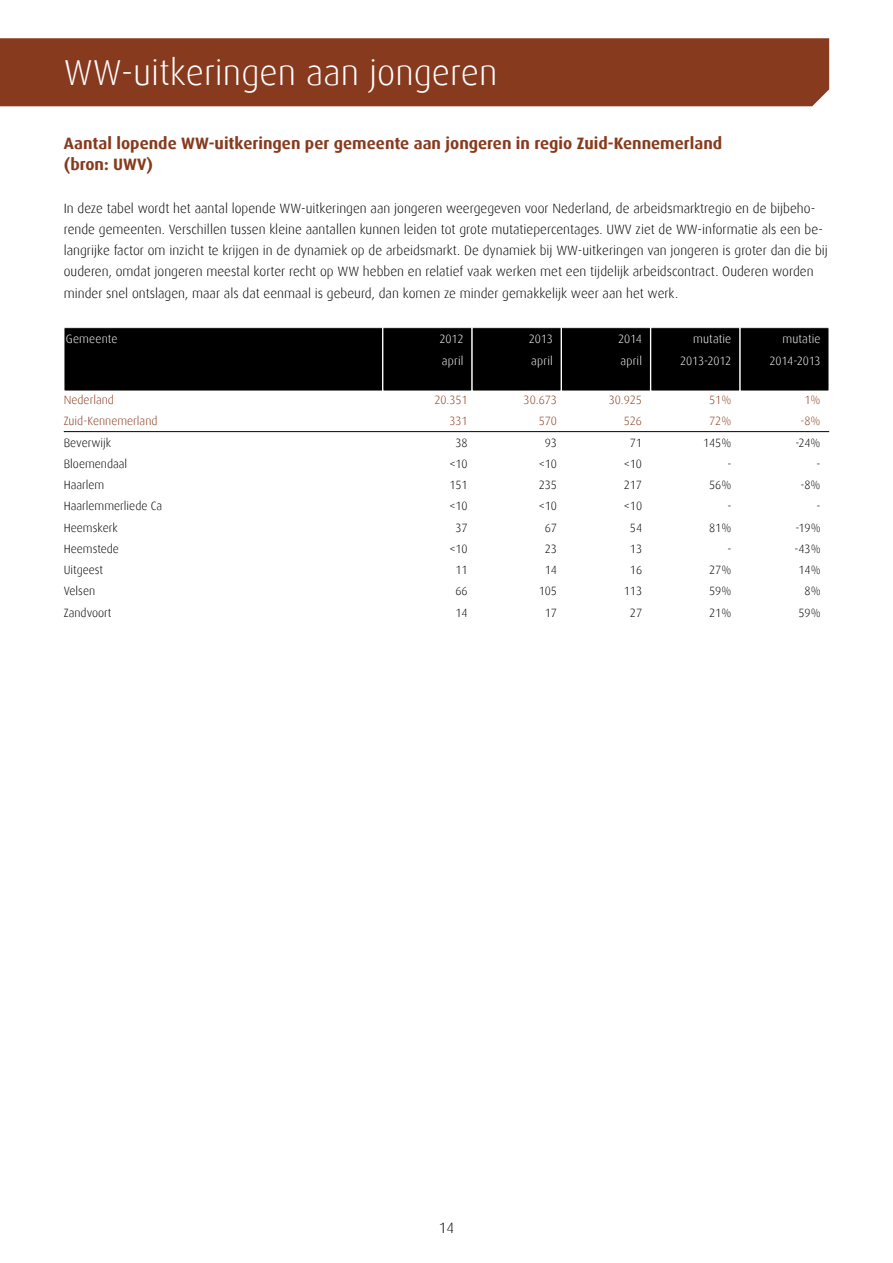
<style>
.page{position:relative;width:893px;height:1263px;background:#fff}
.page>*{position:absolute;margin:0;border:0;box-sizing:border-box;transform-origin:0 0}
.t1{font:300 36px "Dax";color:#fff}
.t2{font:700 16.5px/21.3px "Dax";color:#873a1d}
.t3{font:300 15px "Dax";color:#000}
.t4{font:300 13.5px/21.3px "Dax";color:#000}
.t5{font:300 12px "Dax";color:#000}
.t6{font:300 12px "Dax";color:#873a1d}
.t7{font:300 12px "Dax";letter-spacing:.01em;color:#fff}
.t8{font:300 12px "Dax";letter-spacing:-.01em;color:#fff}
</style>
<div class="page">
<div style="left:0;top:38px;width:829px;height:68px;background:#873a1d"></div>
<div style="left:64px;top:328px;width:318px;height:63px;background:#000"></div>
<div style="left:64px;top:327px;width:319px;height:64px;border:1px solid #fff"></div>
<div style="left:383px;top:328px;width:89px;height:63px;background:#000"></div>
<div style="left:383px;top:327px;width:89px;height:64px;border:1px solid #fff"></div>
<div style="left:740px;top:328px;width:89px;height:63px;background:#000"></div>
<div style="left:740px;top:327px;width:89px;height:64px;border:1px solid #fff"></div>
<div style="left:651px;top:328px;width:89px;height:63px;background:#000"></div>
<div style="left:651px;top:327px;width:89px;height:64px;border:1px solid #fff"></div>
<div style="left:561px;top:328px;width:89px;height:63px;background:#000"></div>
<div style="left:561px;top:327px;width:90px;height:64px;border:1px solid #fff"></div>
<div style="left:472px;top:328px;width:89px;height:63px;background:#000"></div>
<div style="left:472px;top:327px;width:89px;height:64px;border:1px solid #fff"></div>
<hr style="left:64px;top:431px;width:765px;height:1px;background:#000">
<h1 class="t1" style="left:64px;top:53px;width:435px">WW-uitkeringen aan jongeren</h1>
<p class="t2" style="left:64px;top:133px;width:660px">Aantal lopende WW-uitkeringen per gemeente aan jongeren in regio Zuid-Kennemerland (bron: UWV)</p>
<p class="t4" style="left:64px;top:197px;width:766px">In deze tabel wordt het aantal lopende WW-uitkeringen aan jongeren weergegeven voor Nederland, de arbeidsmarktregio en de bijbeho&shy;rende gemeenten. Verschillen tussen kleine aantallen kunnen leiden tot grote mutatiepercentages. UWV ziet de WW-informatie als een be&shy;langrijke factor om inzicht te krijgen in de dynamiek op de arbeidsmarkt. De dynamiek bij WW-uitkeringen van jongeren is groter dan die bij ouderen, omdat jongeren meestal korter recht op WW hebben en relatief vaak werken met een tijdelijk arbeidscontract. Ouderen worden minder snel ontslagen, maar als dat eenmaal is gebeurd, dan komen ze minder gemakkelijk weer aan het werk.</p>
<p class="t7" style="left:66px;top:332px;width:53px">Gemeente</p>
<p class="t7" style="left:439px;top:332px;width:26px">2012</p>
<p class="t7" style="left:529px;top:332px;width:26px">2013</p>
<p class="t7" style="left:618px;top:332px;width:25px">2014</p>
<p class="t7" style="left:693px;top:332px;width:40px">mutatie</p>
<p class="t7" style="left:782px;top:332px;width:40px">mutatie</p>
<p class="t7" style="left:442px;top:354px;width:23px">april</p>
<p class="t7" style="left:531px;top:354px;width:23px">april</p>
<p class="t7" style="left:621px;top:354px;width:23px">april</p>
<p class="t8" style="left:680px;top:354px;width:53px">2013-2012</p>
<p class="t8" style="left:769px;top:354px;width:53px">2014-2013</p>
<p class="t6" style="left:64px;top:393px;width:52px">Nederland</p>
<p class="t6" style="left:434px;top:393px;width:35px">20.351</p>
<p class="t6" style="left:524px;top:393px;width:35px">30.673</p>
<p class="t6" style="left:609px;top:393px;width:35px">30.925</p>
<p class="t6" style="left:709px;top:393px;width:24px">51%</p>
<p class="t6" style="left:804px;top:393px;width:18px">1%</p>
<p class="t6" style="left:64px;top:414px;width:95px">Zuid-Kennemerland</p>
<p class="t6" style="left:449px;top:414px;width:20px">331</p>
<p class="t6" style="left:539px;top:414px;width:20px">570</p>
<p class="t6" style="left:624px;top:414px;width:20px">526</p>
<p class="t6" style="left:709px;top:414px;width:24px">72%</p>
<p class="t6" style="left:800px;top:414px;width:22px">-8%</p>
<p class="t5" style="left:64px;top:436px;width:49px">Beverwijk</p>
<p class="t5" style="left:455px;top:436px;width:14px">38</p>
<p class="t5" style="left:545px;top:436px;width:14px">93</p>
<p class="t5" style="left:630px;top:436px;width:14px">71</p>
<p class="t5" style="left:703px;top:436px;width:30px">145%</p>
<p class="t5" style="left:795px;top:436px;width:27px">-24%</p>
<p class="t5" style="left:64px;top:457px;width:65px">Bloemendaal</p>
<p class="t5" style="left:449px;top:457px;width:20px">&lt;10</p>
<p class="t5" style="left:539px;top:457px;width:20px">&lt;10</p>
<p class="t5" style="left:624px;top:457px;width:20px">&lt;10</p>
<p class="t5" style="left:727px;top:457px;width:6px">-</p>
<p class="t5" style="left:817px;top:457px;width:6px">-</p>
<p class="t5" style="left:64px;top:478px;width:42px">Haarlem</p>
<p class="t5" style="left:449px;top:478px;width:20px">151</p>
<p class="t5" style="left:539px;top:478px;width:20px">235</p>
<p class="t5" style="left:624px;top:478px;width:20px">217</p>
<p class="t5" style="left:709px;top:478px;width:24px">56%</p>
<p class="t5" style="left:800px;top:478px;width:22px">-8%</p>
<p class="t5" style="left:64px;top:500px;width:100px">Haarlemmerliede Ca</p>
<p class="t5" style="left:449px;top:500px;width:20px">&lt;10</p>
<p class="t5" style="left:539px;top:500px;width:20px">&lt;10</p>
<p class="t5" style="left:624px;top:500px;width:20px">&lt;10</p>
<p class="t5" style="left:727px;top:500px;width:6px">-</p>
<p class="t5" style="left:817px;top:500px;width:6px">-</p>
<p class="t5" style="left:64px;top:521px;width:55px">Heemskerk</p>
<p class="t5" style="left:455px;top:521px;width:14px">37</p>
<p class="t5" style="left:545px;top:521px;width:14px">67</p>
<p class="t5" style="left:630px;top:521px;width:14px">54</p>
<p class="t5" style="left:709px;top:521px;width:24px">81%</p>
<p class="t5" style="left:795px;top:521px;width:27px">-19%</p>
<p class="t5" style="left:64px;top:542px;width:57px">Heemstede</p>
<p class="t5" style="left:449px;top:542px;width:20px">&lt;10</p>
<p class="t5" style="left:545px;top:542px;width:14px">23</p>
<p class="t5" style="left:630px;top:542px;width:14px">13</p>
<p class="t5" style="left:727px;top:542px;width:6px">-</p>
<p class="t5" style="left:794px;top:542px;width:28px">-43%</p>
<p class="t5" style="left:64px;top:563px;width:41px">Uitgeest</p>
<p class="t5" style="left:455px;top:563px;width:14px">11</p>
<p class="t5" style="left:545px;top:563px;width:14px">14</p>
<p class="t5" style="left:630px;top:563px;width:14px">16</p>
<p class="t5" style="left:709px;top:563px;width:24px">27%</p>
<p class="t5" style="left:798px;top:563px;width:24px">14%</p>
<p class="t5" style="left:64px;top:585px;width:33px">Velsen</p>
<p class="t5" style="left:455px;top:585px;width:14px">66</p>
<p class="t5" style="left:539px;top:585px;width:20px">105</p>
<p class="t5" style="left:624px;top:585px;width:20px">113</p>
<p class="t5" style="left:709px;top:585px;width:24px">59%</p>
<p class="t5" style="left:804px;top:585px;width:18px">8%</p>
<p class="t5" style="left:64px;top:606px;width:49px">Zandvoort</p>
<p class="t5" style="left:455px;top:606px;width:14px">14</p>
<p class="t5" style="left:545px;top:606px;width:14px">17</p>
<p class="t5" style="left:630px;top:606px;width:14px">27</p>
<p class="t5" style="left:709px;top:606px;width:24px">21%</p>
<p class="t5" style="left:798px;top:606px;width:24px">59%</p>
<p class="t3" style="left:439px;top:1220px;width:17px">14</p>
</div>
